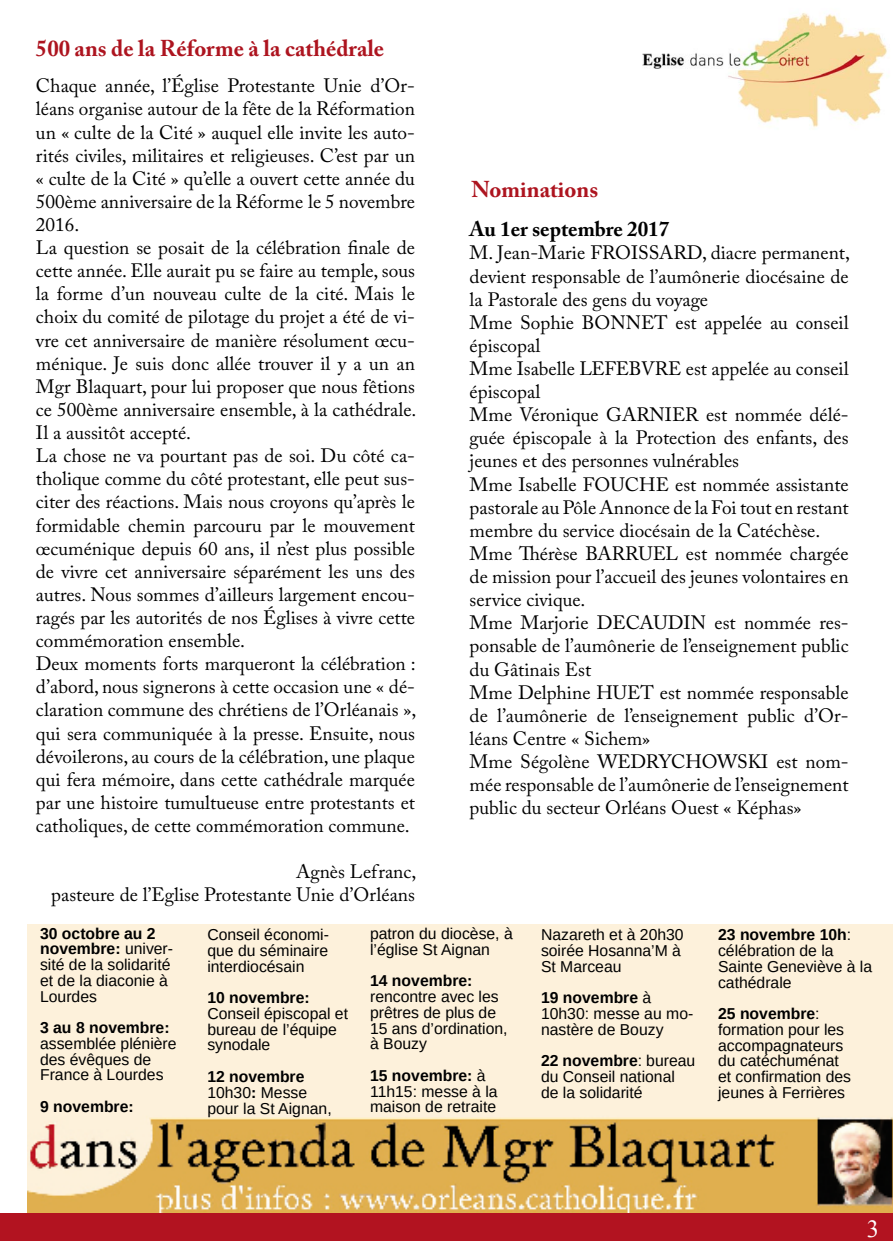
<style>
.page{position:relative;width:893px;height:1241px;background:#fff}
.page>*{position:absolute;margin:0;border:0;box-sizing:border-box;transform-origin:0 0}
.t1{font:24.5px "Times New Roman";color:#fff}
.t2{font:700 22.75px "Adobe Caslon Pro";color:#ad141f}
.t3{font:700 21px "Adobe Caslon Pro";color:#000}
.t4{font:19.25px/23.1px "Adobe Caslon Pro";color:#000}
.t5{font:15.75px/15.8px "Arimo";color:#000}
.t6{font:700 15.75px "Arimo";color:#000}
.s1{font-weight:700}
</style>
<div class="page">
<img style="left:27px;top:924px;width:866px;height:289px">
<div style="left:0;top:1213px;width:893px;height:27px;background:#b21320"></div>
<img style="left:642px;top:12px;width:245px;height:116px">
<p class="t2" style="left:36px;top:35px;width:350px">500 ans de la Réforme à la cathédrale</p>
<p class="t4" style="left:36px;top:74px;width:382px">Chaque année, l’Église Protestante Unie d’Or&shy;léans organise autour de la fête de la Réformation un « culte de la Cité » auquel elle invite les auto&shy;rités civiles, militaires et religieuses. C’est par un « culte de la Cité » qu’elle a ouvert cette année du 500ème anniversaire de la Réforme le 5 novembre 2016.<br>La question se posait de la célébration finale de cette année. Elle aurait pu se faire au temple, sous la forme d’un nouveau culte de la cité. Mais le choix du comité de pilotage du projet a été de vi&shy;vre cet anniversaire de manière résolument œcu&shy;ménique. Je suis donc allée trouver il y a un an Mgr Blaquart, pour lui proposer que nous fêtions ce 500ème anniversaire ensemble, à la cathédrale.<br>Il a aussitôt accepté.<br>La chose ne va pourtant pas de soi. Du côté ca&shy;tholique comme du côté protestant, elle peut sus&shy;citer des réactions. Mais nous croyons qu’après le formidable chemin parcouru par le mouvement œcuménique depuis 60 ans, il n’est plus possible de vivre cet anniversaire séparément les uns des autres. Nous sommes d’ailleurs largement encou&shy;ragés par les autorités de nos Églises à vivre cette commémoration ensemble.<br>Deux moments forts marqueront la célébration : d’abord, nous signerons à cette occasion une « dé&shy;claration commune des chrétiens de l’Orléanais », qui sera communiquée à la presse. Ensuite, nous dévoilerons, au cours de la célébration, une plaque qui fera mémoire, dans cette cathédrale marquée par une histoire tumultueuse entre protestants et catholiques, de cette commémoration commune.</p>
<p class="t4" style="left:51px;top:859px;width:367px;text-align:right">Agnès Lefranc,<br>pasteure de l’Eglise Protestante Unie d’Orléans</p>
<p class="t2" style="left:471px;top:175px;width:128px">Nominations</p>
<p class="t3" style="left:470px;top:217px;width:201px">Au 1er septembre 2017</p>
<p class="t4" style="left:470px;top:241px;width:382px">M. Jean-Marie FROISSARD, diacre permanent, devient responsable de l’aumônerie diocésaine de la Pastorale des gens du voyage<br>Mme Sophie BONNET est appelée au conseil épiscopal<br>Mme Isabelle LEFEBVRE est appelée au conseil épiscopal<br>Mme Véronique GARNIER est nommée délé&shy;guée épiscopale à la Protection des enfants, des jeunes et des personnes vulnérables<br>Mme Isabelle FOUCHE est nommée assistante pastorale au Pôle Annonce de la Foi tout en restant membre du service diocésain de la Catéchèse.<br>Mme Thérèse BARRUEL est nommée chargée de mission pour l’accueil des jeunes volontaires en service civique.<br>Mme Marjorie DECAUDIN est nommée res&shy;ponsable de l’aumônerie de l’enseignement public du Gâtinais Est<br>Mme Delphine HUET est nommée responsable de l’aumônerie de l’enseignement public d’Or&shy;léans Centre « Sichem»<br>Mme Ségolène WEDRYCHOWSKI est nom&shy;mée responsable de l’aumônerie de l’enseignement public du secteur Orléans Ouest « Képhas»</p>
<p class="t5" style="left:40px;top:925px;width:135px"><span class="s1">30 octobre au 2 novembre:</span> univer&shy;sité de la solidarité et de la diaconie à<br>Lourdes</p>
<p class="t6" style="left:40px;top:1016px;width:131px">3 au 8 novembre:</p>
<p class="t5" style="left:40px;top:1035px;width:138px">assemblée plénière des évêques de<br>France à Lourdes</p>
<p class="t6" style="left:40px;top:1095px;width:95px">9 novembre:</p>
<p class="t5" style="left:207px;top:926px;width:123px;text-align:justify">Conseil économi&shy;que du séminaire interdiocésain</p>
<p class="t6" style="left:207px;top:986px;width:104px">10 novembre:</p>
<p class="t5" style="left:207px;top:1005px;width:142px">Conseil épiscopal et bureau de l’équipe synodale</p>
<p class="t5" style="left:207px;top:1068px;width:126px"><span class="s1">12 novembre<br></span>10h30<span class="s1">:</span> Messe pour la St Aignan,</p>
<p class="t5" style="left:370px;top:925px;width:144px">patron du diocèse, à l’église St Aignan</p>
<p class="t6" style="left:370px;top:969px;width:104px">14 novembre:</p>
<p class="t5" style="left:370px;top:988px;width:139px">rencontre avec les prêtres de plus de<br>15 ans d’ordination, à Bouzy</p>
<p class="t5" style="left:370px;top:1067px;width:129px"><span class="s1">15 novembre:</span> à<br>11h15: messe à la maison de retraite</p>
<p class="t5" style="left:541px;top:927px;width:144px">Nazareth et à 20h30 soirée Hosanna’M à<br>St Marceau</p>
<p class="t5" style="left:541px;top:990px;width:154px"><span class="s1">19 novembre</span> à<br>10h30: messe au mo&shy;nastère de Bouzy</p>
<p class="t5" style="left:541px;top:1053px;width:156px"><span class="s1">22 novembre</span>: bureau du Conseil national de la solidarité</p>
<p class="t5" style="left:718px;top:927px;width:156px"><span class="s1">23 novembre 10h</span>: célébration de la<br>Sainte Geneviève à la cathédrale</p>
<p class="t5" style="left:718px;top:1005px;width:135px"><span class="s1">25 novembre</span>: formation pour les accompagnateurs du catéchuménat et confirmation des jeunes à Ferrières</p>
<p class="t1" style="left:867px;top:1211px;width:14px">3</p>
</div>
